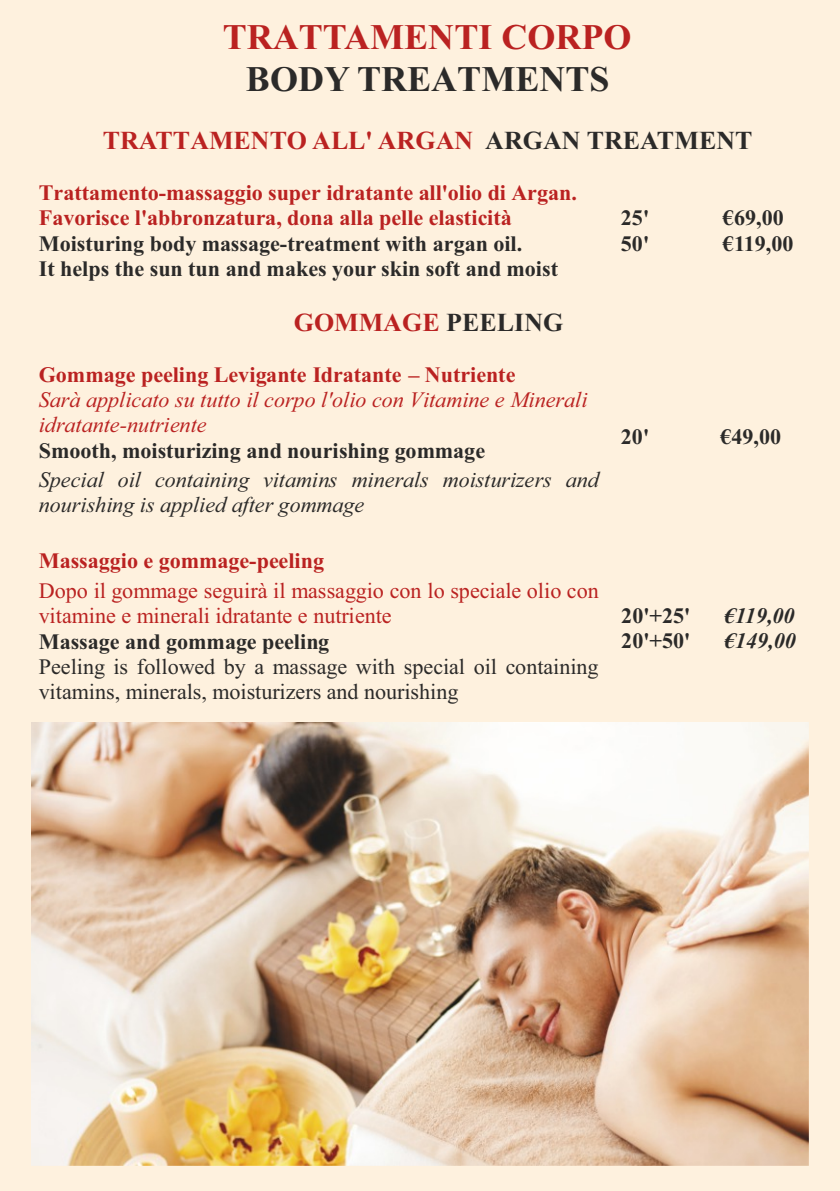
<style>
.page{position:relative;width:840px;height:1191px;background:#fff}
.page>*{position:absolute;margin:0;border:0;box-sizing:border-box;transform-origin:0 0}
.t1{font:700 36px "Times New Roman";color:#ba2221}
.t2{font:700 36px "Times New Roman";color:#2b2a29}
.t3{font:700 26px "Times New Roman";color:#ba2221}
.t4{font:700 22px/25.2px "Times New Roman";color:#2b2a29}
.t5{font:700 22px/25.2px "Times New Roman";color:#ba2221}
.t6{font:22px/25.2px "Times New Roman";color:#2b2a29}
.t7{font:22px/25.2px "Times New Roman";color:#ba2221}
.t8{font:italic 22px/25.2px "Times New Roman";color:#2b2a29}
.t9{font:italic 22px/25.4px "Times New Roman";color:#ba2221}
.t10{font:italic 700 22px/25.2px "Times New Roman";color:#2b2a29}
.s1{color:#2b2a29}
</style>
<div class="page">
<div style="left:0;top:0;width:839px;height:1191px;background:#fef1de"></div>
<img style="left:31px;top:722px;width:777px;height:443px">
<h1 class="t1" style="left:223px;top:25px;width:410px">TRATTAMENTI CORPO</h1>
<h1 class="t2" style="left:246px;top:67px;width:365px">BODY TREATMENTS</h1>
<p class="t3" style="left:103px;top:131px;width:650px">TRATTAMENTO ALL' ARGAN <span class="s1">ARGAN TREATMENT</span></p>
<p class="t5" style="left:39px;top:182px;width:539px">Trattamento-massaggio super idratante all'olio di Argan.<br>Favorisce l'abbronzatura, dona alla pelle elasticità</p>
<p class="t4" style="left:39px;top:233px;width:520px">Moisturing body massage-treatment with argan oil.<br>It helps the sun tun and makes your skin soft and moist</p>
<p class="t4" style="left:620px;top:207px;width:30px">25'<br>50'</p>
<p class="t4" style="left:722px;top:207px;width:72px">€69,00 €119,00</p>
<p class="t3" style="left:294px;top:313px;width:271px">GOMMAGE <span class="s1">PEELING</span></p>
<p class="t5" style="left:39px;top:364px;width:478px">Gommage peeling Levigante Idratante – Nutriente</p>
<p class="t9" style="left:39px;top:389px;width:550px">Sarà applicato su tutto il corpo l'olio con Vitamine e Minerali idratante-nutriente</p>
<p class="t4" style="left:39px;top:440px;width:447px">Smooth, moisturizing and nourishing gommage</p>
<p class="t8" style="left:39px;top:469px;width:561px">Special oil containing vitamins minerals moisturizers and nourishing is applied after gommage</p>
<p class="t5" style="left:39px;top:550px;width:286px">Massaggio e gommage-peeling</p>
<p class="t7" style="left:39px;top:580px;width:561px">Dopo il gommage seguirà il massaggio con lo speciale olio con vitamine e minerali idratante e nutriente</p>
<p class="t4" style="left:39px;top:631px;width:292px">Massage and gommage peeling</p>
<p class="t6" style="left:39px;top:656px;width:561px">Peeling is followed by a massage with special oil containing vitamins, minerals, moisturizers and nourishing</p>
<p class="t4" style="left:620px;top:426px;width:30px">20'</p>
<p class="t4" style="left:720px;top:426px;width:62px">€49,00</p>
<p class="t4" style="left:621px;top:605px;width:71px">20'+25'<br>20'+50'</p>
<p class="t10" style="left:723px;top:605px;width:73px">€119,00 €149,00</p>
</div>
